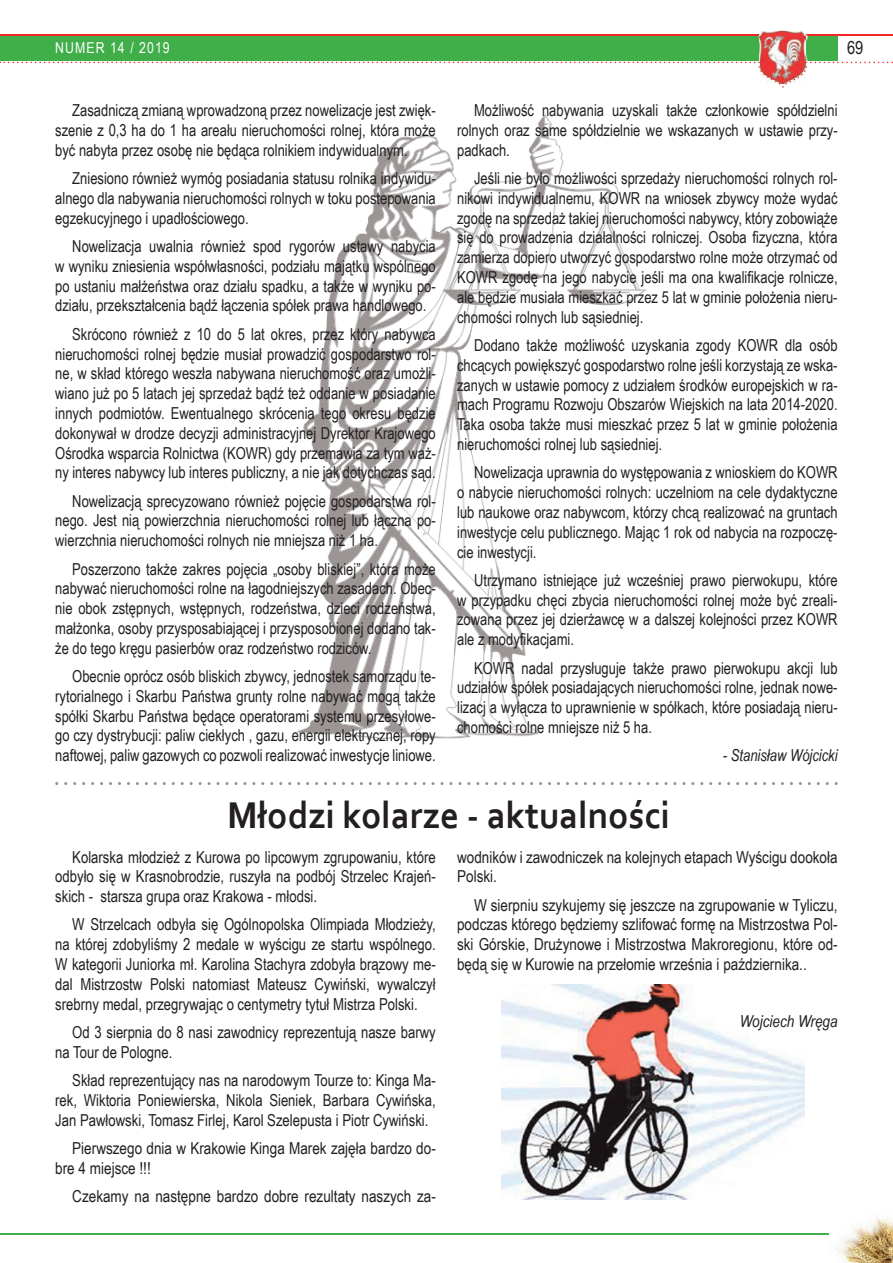
<style>
.page{position:relative;width:893px;height:1263px;background:#fff}
.page>*{position:absolute;margin:0;border:0;box-sizing:border-box;transform-origin:0 0}
.t1{font:700 39px "Corbel";color:#231f20;scale:.95 1}
.t2{font:18px "Arial Narrow";color:#231f20}
.t3{font:16.5px/19.8px "Arial Narrow";color:#231f20;text-align:justify;scale:.96 1}
.t4{font:16.5px/19.8px "Arial Narrow";color:#231f20;text-align:justify}
.t5{font:italic 16.5px "Arial Narrow";color:#231f20;scale:.96 1}
.t6{font:italic 16.5px "Arial Narrow";color:#231f20}
.t7{font:15px "Arial Narrow";letter-spacing:.07em;color:#fff}
</style>
<div class="page">
<div style="left:0;top:35px;width:838px;height:26px;background:#40ae49"></div>
<hr style="left:0;top:34px;width:893px;height:2px;background:#ee2926">
<img style="left:758px;top:30px;width:49px;height:32px">
<img style="left:760px;top:31px;width:46px;height:31px">
<img style="left:760px;top:34px;width:46px;height:27px">
<svg style="left:0;top:62px;width:893px;height:26px"></svg>
<hr style="left:0;top:1233px;width:893px;height:2px;background:#40ae49">
<img style="left:838px;top:1217px;width:55px;height:46px">
<img style="left:829px;top:1233px;width:64px;height:2px">
<img style="left:502px;top:985px;width:303px;height:214px">
<img style="left:298px;top:115px;width:347px;height:624px">
<svg style="left:55px;top:782px;width:783px;height:3px"></svg>
<p class="t7" style="left:55px;top:36px;width:116px">NUMER 14 / 2019</p>
<p class="t2" style="left:847px;top:34px;width:18px">69</p>
<p class="t3" style="left:55px;top:100px;width:398px;text-indent:17px">Zasadniczą zmianą wprowadzoną przez nowelizacje jest zwięk&shy;szenie z 0,3 ha do 1 ha areału nieruchomości rolnej, która może być nabyta przez osobę nie będąca rolnikiem indywidualnym.</p>
<p class="t3" style="left:55px;top:168px;width:398px;text-indent:17px">Zniesiono również wymóg posiadania statusu rolnika indywidu&shy;alnego dla nabywania nieruchomości rolnych w toku postepowania egzekucyjnego i upadłościowego.</p>
<p class="t3" style="left:55px;top:236px;width:398px;text-indent:17px">Nowelizacja uwalnia również spod rygorów ustawy nabycia w wyniku zniesienia współwłasności, podziału majątku wspólnego po ustaniu małżeństwa oraz działu spadku, a także w wyniku po&shy;działu, przekształcenia bądź łączenia spółek prawa handlowego.</p>
<p class="t3" style="left:55px;top:323px;width:398px;text-indent:17px">Skrócono również z 10 do 5 lat okres, przez który nabywca nieruchomości rolnej będzie musiał prowadzić gospodarstwo rol&shy;ne, w skład którego weszła nabywana nieruchomość oraz umożli&shy;wiano już po 5 latach jej sprzedaż bądź też oddanie w posiadanie innych podmiotów. Ewentualnego skrócenia tego okresu będzie dokonywał w drodze decyzji administracyjnej Dyrektor Krajowego Ośrodka wsparcia Rolnictwa (KOWR) gdy przemawia za tym waż&shy;ny interes nabywcy lub interes publiczny, a nie jak dotychczas sąd.</p>
<p class="t3" style="left:55px;top:490px;width:398px;text-indent:17px">Nowelizacją sprecyzowano również pojęcie gospodarstwa rol&shy;nego. Jest nią powierzchnia nieruchomości rolnej lub łączna po&shy;wierzchnia nieruchomości rolnych nie mniejsza niż 1 ha.</p>
<p class="t3" style="left:55px;top:558px;width:398px;text-indent:17px">Poszerzono także zakres pojęcia „osoby bliskiej”, która może nabywać nieruchomości rolne na łagodniejszych zasadach. Obec&shy;nie obok zstępnych, wstępnych, rodzeństwa, dzieci rodzeństwa, małżonka, osoby przysposabiającej i przysposobionej dodano tak&shy;że do tego kręgu pasierbów oraz rodzeństwo rodziców.</p>
<p class="t3" style="left:55px;top:666px;width:398px;text-indent:17px">Obecnie oprócz osób bliskich zbywcy, jednostek samorządu te&shy;rytorialnego i Skarbu Państwa grunty rolne nabywać mogą także spółki Skarbu Państwa będące operatorami systemu przesyłowe&shy;go czy dystrybucji: paliw ciekłych , gazu, energii elektrycznej, ropy naftowej, paliw gazowych co pozwoli realizować inwestycje liniowe.</p>
<p class="t3" style="left:457px;top:100px;width:398px;text-indent:17px">Możliwość nabywania uzyskali także członkowie spółdzielni rolnych oraz same spółdzielnie we wskazanych w ustawie przy&shy;padkach.</p>
<p class="t3" style="left:457px;top:168px;width:398px;text-indent:17px">Jeśli nie było możliwości sprzedaży nieruchomości rolnych rol&shy;nikowi indywidualnemu, KOWR na wniosek zbywcy może wydać zgodę na sprzedaż takiej nieruchomości nabywcy, który zobowiąże się do prowadzenia działalności rolniczej. Osoba fizyczna, która zamierza dopiero utworzyć gospodarstwo rolne może otrzymać od KOWR zgodę na jego nabycie jeśli ma ona kwalifikacje rolnicze, ale będzie musiała mieszkać przez 5 lat w gminie położenia nieru&shy;chomości rolnych lub sąsiedniej.</p>
<p class="t3" style="left:457px;top:335px;width:398px;text-indent:17px">Dodano także możliwość uzyskania zgody KOWR dla osób chcących powiększyć gospodarstwo rolne jeśli korzystają ze wska&shy;zanych w ustawie pomocy z udziałem środków europejskich w ra&shy;mach Programu Rozwoju Obszarów Wiejskich na lata 2014-2020.<br>Taka osoba także musi mieszkać przez 5 lat w gminie położenia nieruchomości rolnej lub sąsiedniej.</p>
<p class="t3" style="left:457px;top:462px;width:398px;text-indent:17px">Nowelizacja uprawnia do występowania z wnioskiem do KOWR o nabycie nieruchomości rolnych: uczelniom na cele dydaktyczne lub naukowe oraz nabywcom, którzy chcą realizować na gruntach inwestycje celu publicznego. Mając 1 rok od nabycia na rozpoczę&shy;cie inwestycji.</p>
<p class="t3" style="left:457px;top:569px;width:398px;text-indent:17px">Utrzymano istniejące już wcześniej prawo pierwokupu, które w przypadku chęci zbycia nieruchomości rolnej może być zreali&shy;zowana przez jej dzierżawcę w a dalszej kolejności przez KOWR ale z modyfikacjami.</p>
<p class="t3" style="left:457px;top:657px;width:398px;text-indent:17px">KOWR nadal przysługuje także prawo pierwokupu akcji lub udziałów spółek posiadających nieruchomości rolne, jednak nowe&shy;lizacj a wyłącza to uprawnienie w spółkach, które posiadają nieru&shy;chomości rolne mniejsze niż 5 ha.</p>
<p class="t5" style="left:723px;top:744px;width:121px">- Stanisław Wójcicki</p>
<h1 class="t1" style="left:227px;top:791px;width:468px">Młodzi kolarze - aktualności</h1>
<p class="t4" style="left:55px;top:846px;width:382px;text-indent:17px">Kolarska młodzież z Kurowa po lipcowym zgrupowaniu, które odbyło się w Krasnobrodzie, ruszyła na podbój Strzelec Krajeń&shy;skich - starsza grupa oraz Krakowa - młodsi.</p>
<p class="t4" style="left:55px;top:914px;width:382px;text-indent:17px">W Strzelcach odbyła się Ogólnopolska Olimpiada Młodzieży, na której zdobyliśmy 2 medale w wyścigu ze startu wspólnego.<br>W kategorii Juniorka mł. Karolina Stachyra zdobyła brązowy me&shy;dal Mistrzostw Polski natomiast Mateusz Cywiński, wywalczył srebrny medal, przegrywając o centymetry tytuł Mistrza Polski.</p>
<p class="t4" style="left:55px;top:1021px;width:382px;text-indent:17px">Od 3 sierpnia do 8 nasi zawodnicy reprezentują nasze barwy na Tour de Pologne.</p>
<p class="t4" style="left:55px;top:1070px;width:382px;text-indent:17px">Skład reprezentujący nas na narodowym Tourze to: Kinga Ma&shy;rek, Wiktoria Poniewierska, Nikola Sieniek, Barbara Cywińska, Jan Pawłowski, Tomasz Firlej, Karol Szelepusta i Piotr Cywiński.</p>
<p class="t4" style="left:55px;top:1137px;width:382px;text-indent:17px">Pierwszego dnia w Krakowie Kinga Marek zajęła bardzo do&shy;bre 4 miejsce !!!</p>
<p class="t4" style="left:72px;top:1186px;width:365px">Czekamy na następne bardzo dobre rezultaty naszych za-</p>
<p class="t4" style="left:457px;top:846px;width:382px">wodników i zawodniczek na kolejnych etapach Wyścigu dookoła<br>Polski.</p>
<p class="t4" style="left:457px;top:894px;width:382px;text-indent:17px">W sierpniu szykujemy się jeszcze na zgrupowanie w Tyliczu, podczas którego będziemy szlifować formę na Mistrzostwa Pol&shy;ski Górskie, Drużynowe i Mistrzostwa Makroregionu, które od&shy;będą się w Kurowie na przełomie września i października..</p>
<p class="t6" style="left:740px;top:1009px;width:99px">Wojciech Wręga</p>
</div>
